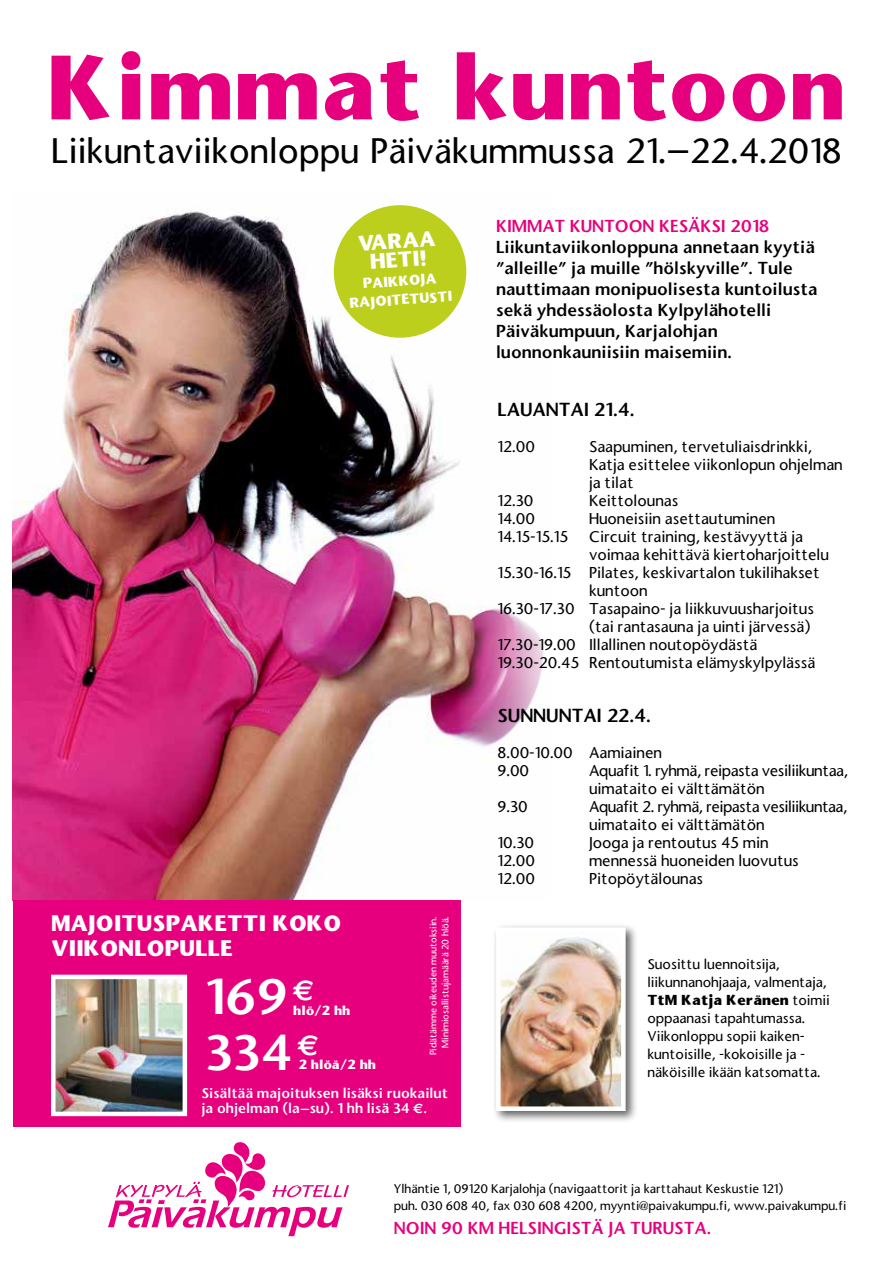
<style>
.page{position:relative;width:893px;height:1263px;background:#fff}
.page>*{position:absolute;margin:0;border:0;box-sizing:border-box;transform-origin:0 0}
.t1{font:700 85.35px "Stone Sans";color:#e6007d}
.t2{font:48.15px/55.3px "Stone Sans Semi Boold";color:#fff}
.t3{font:500 33.75px "Stone Sans";color:#000}
.t4{font:700 21px/25.2px "Stone Sans";color:#fff}
.t5{font:700 20.1px/18.8px "Stone Sans";color:#fff;text-align:center}
.t6{font:18px "Stone Sans Semi Boold";color:#000}
.t7{font:16.5px/21px "Stone Sans Semi Boold";color:#000}
.t8{font:16.5px "Stone Sans Semi Boold";color:#e6007d}
.t9{font:500 15px/18px "Stone Sans";color:#000}
.t10{font:500 15px/18px "Stone Sans";letter-spacing:-.025em;color:#000}
.t11{font:500 15px/18px "Stone Sans";letter-spacing:-.03em;color:#000}
.t12{font:500 13.5px/18px "Stone Sans";color:#000}
.t13{font:13.5px/15px "Stone Sans Semi Boold";color:#fff}
.t14{font:700 13.35px/18.8px "Stone Sans";color:#fff;text-align:center}
.t15{font:500 12px/16.5px "Stone Sans";color:#000}
.t16{font:700 12px "Stone Sans";color:#fff}
.t17{font:500 9px/12px "Stone Sans";color:#fff;text-align:right}
.s1{font-family:"Euro Sans";font-weight:700}
.s2{font-weight:700}
</style>
<div class="page">
<img style="left:13px;top:205px;width:531px;height:695px">
<div style="left:13px;top:900px;width:447px;height:227px;background:#e6007d"></div>
<img style="left:56px;top:980px;width:126px;height:131px">
<div style="left:51px;top:975px;width:136px;height:141px;border:4px solid #fff"></div>
<svg style="left:108px;top:1142px;width:241px;height:94px"></svg>
<div style="left:492px;top:923px;width:146px;height:200px;background:#000;opacity:.62"></div>
<img style="left:501px;top:932px;width:120px;height:174px">
<div style="left:496px;top:927px;width:130px;height:184px;border:4px solid #fff"></div>
<div style="left:334px;top:205px;width:132px;height:133px;background:#bccf1c;border-radius:50%"></div>
<h1 class="t1" style="left:48px;top:30px;width:799px">Kimmat kuntoon</h1>
<h3 class="t3" style="left:51px;top:130px;width:792px">Liikuntaviikonloppu Päiväkummussa 21.–22.4.2018</h3>
<h3 class="t5" style="left:357px;top:234px;width:79px;rotate:-4deg">VARAA<br>HETI!</h3>
<p class="t14" style="left:347px;top:275px;width:105px;rotate:-4deg">PAIKKOJA<br>RAJOITETUSTI</p>
<h3 class="t4" style="left:51px;top:910px;width:292px">MAJOITUSPAKETTI KOKO<br>VIIKONLOPULLE</h3>
<h2 class="t2" style="left:205px;top:969px;width:116px">169 <sup>E<br></sup>334 <sup>E</sup></h2>
<p class="t13" style="left:201px;top:1085px;width:248px">Sisältää majoituksen lisäksi ruokailut ja ohjelman (la–su). 1 hh lisä 34 <span class="s1">E</span>.</p>
<p class="t17" style="left:427px;top:1055px;width:140px;rotate:-90deg">Pidätämme oikeuden muutoksiin.<br>Minimiosallistujamäärä 20 hlöä.</p>
<p class="t16" style="left:293px;top:1003px;width:59px">hlö/2 hh</p>
<p class="t16" style="left:299px;top:1057px;width:79px">2 hlöä/2 hh</p>
<p class="t8" style="left:496px;top:216px;width:275px">KIMMAT KUNTOON KESÄKSI 2018</p>
<p class="t7" style="left:496px;top:237px;width:323px">Liikuntaviikonloppuna annetaan kyytiä ”alleille” ja muille ”hölskyville”. Tule nauttimaan monipuolisesta kuntoilusta sekä yhdessäolosta Kylpylähotelli Päiväkumpuun, Karjalohjan luonnonkauniisiin maisemiin.</p>
<p class="t6" style="left:497px;top:398px;width:138px">LAUANTAI 21.4.</p>
<p class="t9" style="left:497px;top:437px;width:39px">12.00</p>
<p class="t9" style="left:589px;top:437px;width:255px">Saapuminen, tervetuliaisdrinkki,<br>Katja esittelee viikonlopun ohjelman ja tilat</p>
<p class="t9" style="left:497px;top:491px;width:37px">12.30</p>
<p class="t9" style="left:589px;top:491px;width:91px">Keittolounas</p>
<p class="t9" style="left:497px;top:509px;width:39px">14.00</p>
<p class="t9" style="left:589px;top:509px;width:188px">Huoneisiin asettautuminen</p>
<p class="t9" style="left:497px;top:527px;width:72px">14.15-15.15</p>
<p class="t9" style="left:589px;top:527px;width:215px">Circuit training, kestävyyttä ja</p>
<p class="t9" style="left:589px;top:545px;width:241px">voimaa kehittävä kiertoharjoittelu</p>
<p class="t9" style="left:497px;top:563px;width:324px">15.30-16.15 Pilates, keskivartalon tukilihakset</p>
<p class="t9" style="left:589px;top:581px;width:60px">kuntoon</p>
<p class="t9" style="left:497px;top:599px;width:318px">16.30-17.30 Tasapaino- ja liikkuvuusharjoitus</p>
<p class="t9" style="left:589px;top:617px;width:223px">(tai rantasauna ja uinti järvessä)</p>
<p class="t9" style="left:497px;top:635px;width:261px">17.30-19.00 Illallinen noutopöydästä</p>
<p class="t9" style="left:497px;top:653px;width:319px">19.30-20.45 Rentoutumista elämyskylpylässä</p>
<p class="t6" style="left:497px;top:704px;width:155px">SUNNUNTAI 22.4.</p>
<p class="t9" style="left:497px;top:743px;width:166px">8.00-10.00 Aamiainen<br>9.00</p>
<p class="t10" style="left:589px;top:761px;width:260px">Aquafit 1. ryhmä, reipasta vesiliikuntaa, uimataito ei välttämätön</p>
<p class="t9" style="left:497px;top:797px;width:32px">9.30</p>
<p class="t11" style="left:589px;top:797px;width:260px">Aquafit 2. ryhmä, reipasta vesiliikuntaa, uimataito ei välttämätön</p>
<p class="t9" style="left:497px;top:833px;width:38px">10.30</p>
<p class="t9" style="left:589px;top:833px;width:181px">Jooga ja rentoutus 45 min</p>
<p class="t9" style="left:497px;top:851px;width:39px">12.00</p>
<p class="t9" style="left:589px;top:851px;width:211px">mennessä huoneiden luovutus</p>
<p class="t9" style="left:497px;top:869px;width:39px">12.00</p>
<p class="t9" style="left:589px;top:869px;width:116px">Pitopöytälounas</p>
<p class="t12" style="left:647px;top:955px;width:184px">Suosittu luennoitsija, liikunnanohjaaja, valmentaja,<br><span class="s2">TtM Katja Keränen</span> toimii oppaanasi tapahtumassa.<br>Viikonloppu sopii kaiken&shy;kuntoisille, -kokoisille ja - näköisille ikään katsomatta.</p>
<p class="t15" style="left:394px;top:1180px;width:454px">Ylhäntie 1, 09120 Karjalohja (navigaattorit ja karttahaut Keskustie 121)<br>puh. 030 608 40, fax 030 608 4200, myynti@paivakumpu.fi, www.paivakumpu.fi</p>
<p class="t8" style="left:394px;top:1217px;width:318px">NOIN 90 KM HELSINGISTÄ JA TURUSTA.</p>
</div>
